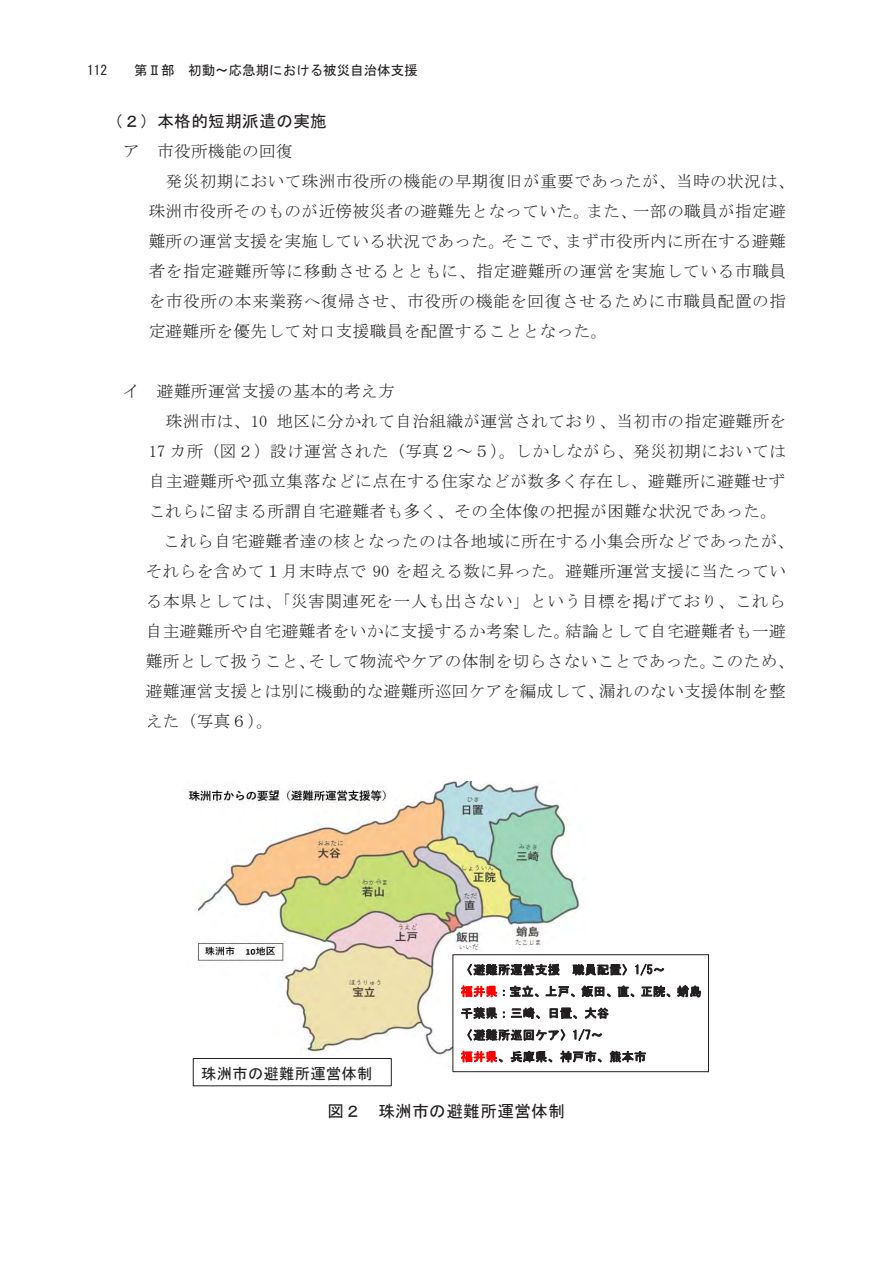
<style>
.page{position:relative;width:893px;height:1263px;background:#fff}
.page>*{position:absolute;margin:0;border:0;box-sizing:border-box;transform-origin:0 0}
.t1{font:16.5px "MS Mincho";letter-spacing:.03em;color:#231f20}
.t2{font:16.5px "MS Gothic";letter-spacing:.02em;color:#231f20}
.t3{font:15.3px "MS Gothic";letter-spacing:.015em;color:#231f20}
.t4{font:13.5px "MS Gothic";color:#231f20}
.t5{font:12px/21.8px "MS Gothic";letter-spacing:.035em;color:#231f20}
.s1{color:#f00}
</style>
<div class="page">
<img style="left:188px;top:781px;width:392px;height:275px">
<div style="left:453px;top:955px;width:256px;height:117px;background:#fff"></div>
<div style="left:452px;top:954px;width:257px;height:118px;border:1px solid #231f20"></div>
<img style="left:453px;top:959px;width:255px;height:109px">
<svg style="left:467px;top:964px;width:93px;height:12px"></svg>
<svg style="left:572px;top:964px;width:55px;height:11px"></svg>
<svg style="left:635px;top:963px;width:29px;height:13px"></svg>
<svg style="left:461px;top:985px;width:36px;height:12px"></svg>
<svg style="left:503px;top:986px;width:36px;height:11px"></svg>
<svg style="left:546px;top:986px;width:29px;height:11px"></svg>
<svg style="left:581px;top:985px;width:30px;height:12px"></svg>
<svg style="left:618px;top:985px;width:16px;height:12px"></svg>
<svg style="left:641px;top:985px;width:30px;height:22px"></svg>
<svg style="left:677px;top:985px;width:24px;height:12px"></svg>
<svg style="left:461px;top:1007px;width:36px;height:12px"></svg>
<svg style="left:511px;top:1007px;width:29px;height:12px"></svg>
<svg style="left:550px;top:1008px;width:27px;height:11px"></svg>
<svg style="left:585px;top:1007px;width:24px;height:12px"></svg>
<svg style="left:467px;top:1029px;width:98px;height:12px"></svg>
<svg style="left:573px;top:1029px;width:29px;height:12px"></svg>
<svg style="left:461px;top:1051px;width:42px;height:11px"></svg>
<svg style="left:511px;top:1051px;width:41px;height:11px"></svg>
<svg style="left:560px;top:1051px;width:42px;height:11px"></svg>
<svg style="left:610px;top:1051px;width:36px;height:11px"></svg>
<div style="left:192px;top:1057px;width:201px;height:30px;border:3px solid #fff"></div>
<div style="left:193px;top:1058px;width:199px;height:28px;border:1px solid #231f20"></div>
<hr style="left:708px;top:955px;width:1px;height:117px;background:#231f20">
<p class="t4" style="left:87px;top:63px;width:332px">112　　第Ⅱ部　初動～応急期における被災自治体支援</p>
<p class="t2" style="left:106px;top:113px;width:222px">（２）本格的短期派遣の実施</p>
<p class="t1" style="left:123px;top:143px;width:171px">ア 市役所機能の回復</p>
<p class="t1" style="left:166px;top:173px;width:630px">発災初期において珠洲市役所の機能の早期復旧が重要であったが、当時の状況は、</p>
<p class="t1" style="left:149px;top:203px;width:638px">珠洲市役所そのものが近傍被災者の避難先となっていた。また、一部の職員が指定避</p>
<p class="t1" style="left:149px;top:233px;width:638px">難所の運営支援を実施している状況であった。そこで、まず市役所内に所在する避難</p>
<p class="t1" style="left:149px;top:263px;width:639px">者を指定避難所等に移動させるとともに、指定避難所の運営を実施している市職員</p>
<p class="t1" style="left:149px;top:293px;width:639px">を市役所の本来業務へ復帰させ、市役所の機能を回復させるために市職員配置の指</p>
<p class="t1" style="left:149px;top:323px;width:460px">定避難所を優先して対口支援職員を配置することとなった。</p>
<p class="t1" style="left:123px;top:383px;width:273px">イ 避難所運営支援の基本的考え方</p>
<p class="t1" style="left:166px;top:413px;width:622px">珠洲市は、10 地区に分かれて自治組織が運営されており、当初市の指定避難所を</p>
<p class="t1" style="left:149px;top:443px;width:639px">17 カ所（図２）設け運営された（写真２～５）。しかしながら、発災初期においては</p>
<p class="t1" style="left:149px;top:473px;width:638px">自主避難所や孤立集落などに点在する住家などが数多く存在し、避難所に避難せず</p>
<p class="t1" style="left:149px;top:503px;width:630px">これらに留まる所謂自宅避難者も多く、その全体像の把握が困難な状況であった。</p>
<p class="t1" style="left:163px;top:533px;width:633px">これら自宅避難者達の核となったのは各地域に所在する小集会所などであったが、</p>
<p class="t1" style="left:146px;top:563px;width:641px">それらを含めて１月末時点で 90 を超える数に昇った。避難所運営支援に当たってい</p>
<p class="t1" style="left:146px;top:593px;width:641px">る本県としては、「災害関連死を一人も出さない」という目標を掲げており、これら</p>
<p class="t1" style="left:146px;top:623px;width:641px">自主避難所や自宅避難者をいかに支援するか考案した。結論として自宅避難者も一避</p>
<p class="t1" style="left:146px;top:653px;width:650px">難所として扱うこと、そして物流やケアの体制を切らさないことであった。このため、</p>
<p class="t1" style="left:146px;top:683px;width:641px">避難運営支援とは別に機動的な避難所巡回ケアを編成して、漏れのない支援体制を整</p>
<p class="t1" style="left:146px;top:713px;width:129px">えた（写真６）。</p>
<p class="t3" style="left:201px;top:1066px;width:173px">珠洲市の避難所運営体制</p>
<p class="t5" style="left:461px;top:980px;width:242px"><span class="s1">福井県</span>：宝立、上戸、飯田、直、正院、蛸島千葉県：三崎、日置、大谷<br>〈避難所巡回ケア〉1/7～<br><span class="s1">福井県</span>、兵庫県、神戸市、熊本市</p>
<p class="t2" style="left:327px;top:1103px;width:239px">図２ 珠洲市の避難所運営体制</p>
</div>
